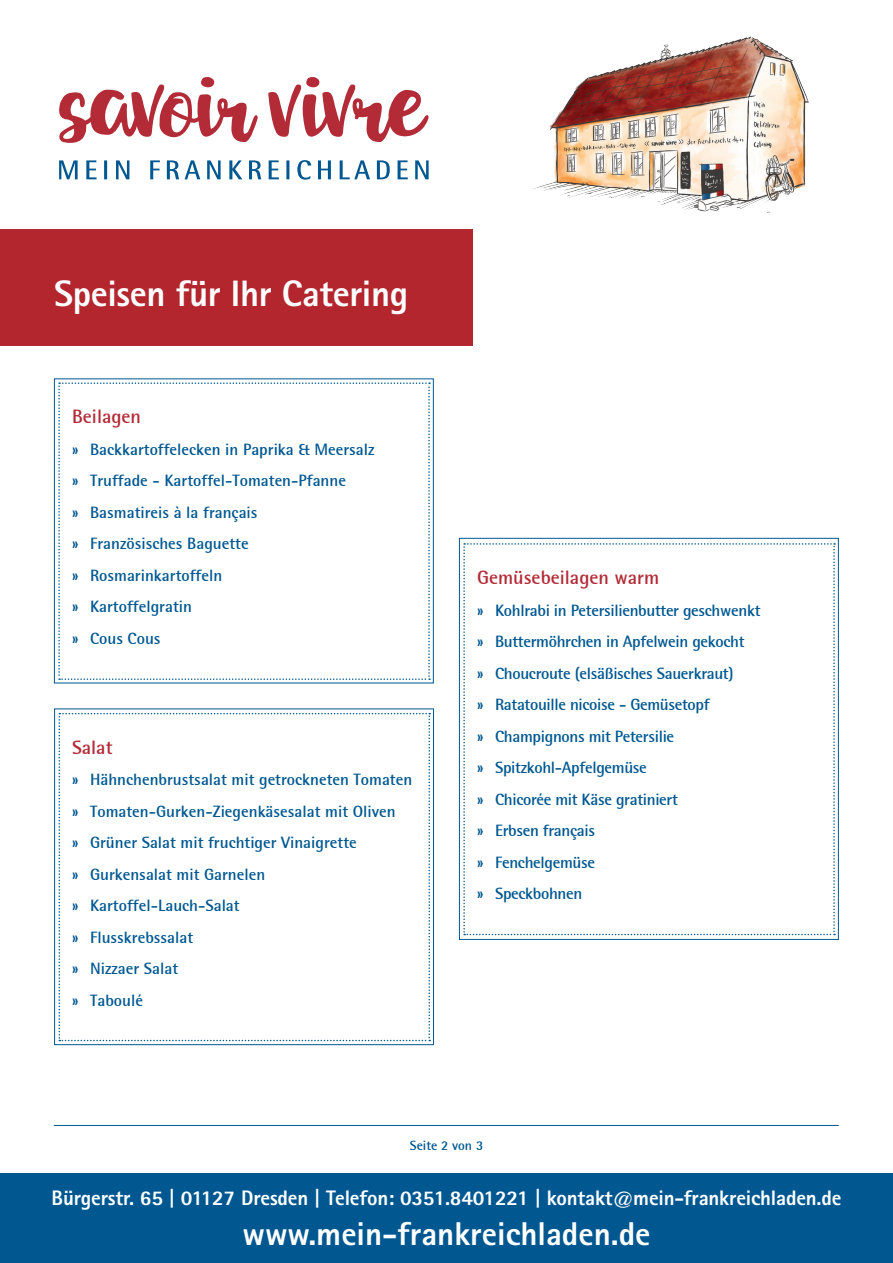
<style>
.page{position:relative;width:893px;height:1263px;background:#fff}
.page>*{position:absolute;margin:0;border:0;box-sizing:border-box;transform-origin:0 0}
.t1{font:800 36.75px "Rotis Sans Serif";letter-spacing:-.01em;color:#fff}
.t2{font:800 33px "Rotis Sans Serif";color:#fff}
.t3{font:800 21px "Rotis Sans Serif";letter-spacing:-.01em;color:#fff}
.t4{font:700 19.5px "AT Rotis Semi Sans";color:#b22b37}
.t5{font:700 16.5px "AT Rotis Semi Sans";color:#015891}
.t6{font:700 16.5px "AT Rotis Semi Sans";letter-spacing:-.02em;color:#015891}
.t7{font:700 13.5px "AT Rotis Semi Sans";color:#015891}
</style>
<div class="page">
<div style="left:54px;top:378px;width:380px;height:305px;border:1px solid #015891"></div>
<div style="left:0;top:1173px;width:893px;height:90px;background:#015891"></div>
<svg style="left:59px;top:160px;width:370px;height:20px"></svg>
<svg style="left:59px;top:77px;width:199px;height:66px"></svg>
<svg style="left:268px;top:77px;width:161px;height:65px"></svg>
<div style="left:0;top:229px;width:472px;height:117px;background:#b3262e"></div>
<hr style="left:54px;top:1125px;width:785px;height:1px;background:#015891">
<svg style="left:58px;top:382px;width:372px;height:298px"></svg>
<img style="left:533px;top:36px;width:276px;height:177px">
<div style="left:459px;top:538px;width:380px;height:402px;border:1px solid #015891"></div>
<svg style="left:463px;top:543px;width:372px;height:392px"></svg>
<div style="left:54px;top:708px;width:380px;height:337px;border:1px solid #015891"></div>
<svg style="left:59px;top:713px;width:371px;height:328px"></svg>
<p class="t1" style="left:54px;top:270px;width:356px">Speisen für Ihr Catering</p>
<p class="t4" style="left:72px;top:405px;width:71px">Beilagen</p>
<p class="t5" style="left:72px;top:439px;width:304px">» Backkartoffelecken in Paprika &amp; Meersalz</p>
<p class="t5" style="left:72px;top:470px;width:275px">» Truffade - Kartoffel-Tomaten-Pfanne</p>
<p class="t5" style="left:72px;top:502px;width:187px">» Basmatireis à la français</p>
<p class="t5" style="left:72px;top:533px;width:178px">» Französisches Baguette</p>
<p class="t5" style="left:72px;top:565px;width:152px">» Rosmarinkartoffeln</p>
<p class="t5" style="left:72px;top:596px;width:121px">» Kartoffelgratin</p>
<p class="t5" style="left:72px;top:628px;width:90px">» Cous Cous</p>
<p class="t4" style="left:72px;top:735px;width:42px">Salat</p>
<p class="t5" style="left:72px;top:769px;width:342px">» Hähnchenbrustsalat mit getrockneten Tomaten</p>
<p class="t5" style="left:72px;top:801px;width:325px">» Tomaten-Gurken-Ziegenkäsesalat mit Oliven</p>
<p class="t5" style="left:72px;top:832px;width:286px">» Grüner Salat mit fruchtiger Vinaigrette</p>
<p class="t5" style="left:72px;top:864px;width:195px">» Gurkensalat mit Garnelen</p>
<p class="t5" style="left:72px;top:895px;width:169px">» Kartoffel-Lauch-Salat</p>
<p class="t5" style="left:72px;top:927px;width:123px">» Flusskrebssalat</p>
<p class="t5" style="left:72px;top:958px;width:108px">» Nizzaer Salat</p>
<p class="t5" style="left:72px;top:990px;width:72px">» Taboulé</p>
<p class="t4" style="left:477px;top:566px;width:184px">Gemüsebeilagen warm</p>
<p class="t6" style="left:477px;top:600px;width:285px">» Kohlrabi in Petersilienbutter geschwenkt</p>
<p class="t6" style="left:477px;top:631px;width:269px">» Buttermöhrchen in Apfelwein gekocht</p>
<p class="t6" style="left:477px;top:663px;width:258px">» Choucroute (elsäßisches Sauerkraut)</p>
<p class="t6" style="left:477px;top:694px;width:234px">» Ratatouille nicoise - Gemüsetopf</p>
<p class="t6" style="left:477px;top:726px;width:199px">» Champignons mit Petersilie</p>
<p class="t6" style="left:477px;top:757px;width:171px">» Spitzkohl-Apfelgemüse</p>
<p class="t6" style="left:477px;top:789px;width:202px">» Chicorée mit Käse gratiniert</p>
<p class="t6" style="left:477px;top:820px;width:119px">» Erbsen français</p>
<p class="t6" style="left:477px;top:852px;width:119px">» Fenchelgemüse</p>
<p class="t6" style="left:477px;top:883px;width:107px">» Speckbohnen</p>
<p class="t7" style="left:410px;top:1137px;width:75px">Seite 2 von 3</p>
<p class="t3" style="left:52px;top:1185px;width:791px">Bürgerstr. 65 | 01127 Dresden | Telefon: 0351.8401221 | kontakt@mein-frankreichladen.de</p>
<p class="t2" style="left:242px;top:1212px;width:410px">www.mein-frankreichladen.de</p>
</div>
